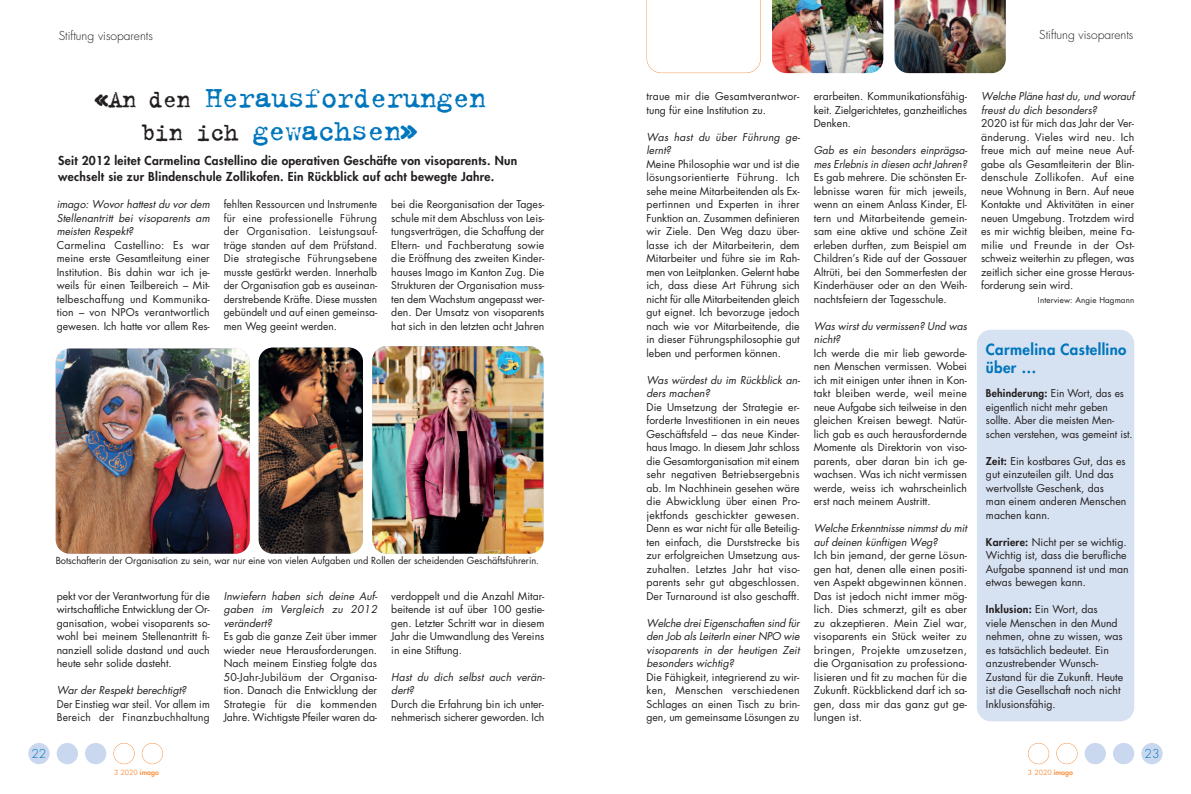
<style>
.page{position:relative;width:1191px;height:794px;background:#fff}
.page>*{position:absolute;margin:0;border:0;box-sizing:border-box;transform-origin:0 0}
.t1{font:32px/33px "Trixie";letter-spacing:-.035em;color:#0076bc}
.t2{font:800 15px/18px "Futura";letter-spacing:.025em;color:#0076bc}
.t3{font:800 12px/16px "Futura";letter-spacing:.025em;color:#231f20}
.t4{font:300 12px "Futura";color:#231f20}
.t5{font:300 12px "Futura";color:#0076bc}
.t6{font:10.5px/13.5px "Futura";color:#231f20;text-align:justify}
.t7{font:italic 10.5px/13.5px "Futura";color:#231f20}
.t8{font:10.5px/13.5px "Futura";letter-spacing:.025em;color:#231f20}
.t9{font:italic 10.5px/13.5px "Futura";letter-spacing:.02em;color:#231f20}
.t10{font:9.5px "Futura";color:#231f20}
.t11{font:8px "Futura";letter-spacing:.015em;color:#231f20}
.t12{font:7px "Futura";color:#f79447}
.s1{font-size:27px;color:#231f20}
.s2{font-weight:800}
</style>
<div class="page">
<div style="left:1141px;top:743px;width:21px;height:21px;background:#c9d8ee;border-radius:50%"></div>
<div style="left:1113px;top:743px;width:21px;height:21px;background:#c9d8ee;border-radius:50%"></div>
<div style="left:1084px;top:743px;width:22px;height:21px;background:#c9d8ee;border-radius:50%"></div>
<div style="left:1056px;top:743px;width:21px;height:21px;border:1px solid #f79447;border-radius:50%"></div>
<div style="left:1028px;top:743px;width:21px;height:21px;border:1px solid #f79447;border-radius:50%"></div>
<div style="left:28px;top:743px;width:22px;height:21px;background:#c9d8ee;border-radius:50%"></div>
<div style="left:57px;top:743px;width:21px;height:21px;background:#c9d8ee;border-radius:50%"></div>
<div style="left:85px;top:743px;width:21px;height:21px;background:#c9d8ee;border-radius:50%"></div>
<div style="left:113px;top:743px;width:22px;height:21px;border:1px solid #f79447;border-radius:50%"></div>
<div style="left:142px;top:743px;width:21px;height:21px;border:1px solid #f79447;border-radius:50%"></div>
<img style="left:259px;top:347px;width:104px;height:207px;border-radius:14px">
<img style="left:56px;top:348px;width:194px;height:206px;border-radius:14px">
<img style="left:372px;top:346px;width:171px;height:208px;border-radius:14px">
<svg style="left:646px;top:0;width:115px;height:73px"></svg>
<img style="left:772px;top:0;width:111px;height:73px">
<img style="left:894px;top:0;width:111px;height:73px">
<div style="left:977px;top:330px;width:157px;height:391px;background:#d6e1f1;border-radius:14px"></div>
<p class="t4" style="left:59px;top:28px;width:96px">Stiftung visoparents</p>
<h1 class="t1" style="left:140px;top:79px;width:347px;text-indent:-46px"><span class="s1">«An den</span> Herausforderungen <span class="s1">bin ich</span> gewachsen»</h1>
<p class="t3" style="left:58px;top:153px;width:461px">Seit 2012 leitet Carmelina Castellino die operativen Geschäfte von visoparents. Nun wechselt sie zur Blindenschule Zollikofen. Ein Rückblick auf acht bewegte Jahre.</p>
<p class="t7" style="left:57px;top:197px;width:155px;text-align:justify">imago: Wovor hattest du vor dem Stellenantritt bei visoparents am meisten Respekt?</p>
<p class="t6" style="left:57px;top:238px;width:155px">Carmelina Castellino: Es war meine erste Gesamtleitung einer Institution. Bis dahin war ich je&shy;weils für einen Teilbereich – Mit&shy;telbeschaffung und Kommunika&shy;tion – von NPOs verantwortlich gewesen. Ich hatte vor allem Res-</p>
<p class="t6" style="left:224px;top:197px;width:155px">fehlten Ressourcen und Instrumente für eine professionelle Führung der Organisation. Leistungsauf&shy;träge standen auf dem Prüfstand.<br>Die strategische Führungsebene musste gestärkt werden. Innerhalb der Organisation gab es auseinan&shy;derstrebende Kräfte. Diese mussten gebündelt und auf einen gemeinsa&shy;men Weg geeint werden.</p>
<p class="t6" style="left:391px;top:197px;width:155px">bei die Reorganisation der Tages&shy;schule mit dem Abschluss von Leis&shy;tungsverträgen, die Schaffung der Eltern- und Fachberatung sowie die Eröffnung des zweiten Kinder&shy;hauses Imago im Kanton Zug. Die Strukturen der Organisation muss&shy;ten dem Wachstum angepasst wer&shy;den. Der Umsatz von visoparents hat sich in den letzten acht Jahren</p>
<p class="t5" style="left:32px;top:745px;width:16px">22</p>
<p class="t10" style="left:56px;top:553px;width:485px">Botschafterin der Organisation zu sein, war nur eine von vielen Aufgaben und Rollen der scheidenden Geschäftsführerin.</p>
<p class="t6" style="left:57px;top:589px;width:155px">pekt vor der Verantwortung für die wirtschaftliche Entwicklung der Or&shy;ganisation, wobei visoparents so&shy;wohl bei meinem Stellenantritt fi&shy;nanziell solide dastand und auch heute sehr solide dasteht.</p>
<p class="t7" style="left:57px;top:683px;width:131px">War der Respekt berechtigt?</p>
<p class="t8" style="left:57px;top:697px;width:155px">Der Einstieg war steil. Vor allem im<br>Bereich der Finanzbuchhaltung</p>
<p class="t7" style="left:224px;top:589px;width:155px;text-align:justify">Inwiefern haben sich deine Auf&shy;gaben im Vergleich zu 2012 verändert?</p>
<p class="t6" style="left:224px;top:629px;width:155px">Es gab die ganze Zeit über immer wieder neue Herausforderungen.<br>Nach meinem Einstieg folgte das 50-Jahr-Jubiläum der Organisa&shy;tion. Danach die Entwicklung der Strategie für die kommenden Jahre. Wichtigste Pfeiler waren da-</p>
<p class="t6" style="left:391px;top:589px;width:155px">verdoppelt und die Anzahl Mitar&shy;beitende ist auf über 100 gestie&shy;gen. Letzter Schritt war in diesem Jahr die Umwandlung des Vereins in eine Stiftung.</p>
<p class="t7" style="left:391px;top:670px;width:155px">Hast du dich selbst auch verän&shy;dert?</p>
<p class="t6" style="left:391px;top:697px;width:155px">Durch die Erfahrung bin ich unter&shy;nehmerisch sicherer geworden. Ich</p>
<p class="t12" style="left:114px;top:768px;width:46px">3 2020 <span class="s2">imago</span></p>
<p class="t4" style="left:1039px;top:26px;width:96px">Stiftung visoparents</p>
<p class="t6" style="left:646px;top:89px;width:154px">traue mir die Gesamtverantwor&shy;tung für eine Institution zu.</p>
<p class="t9" style="left:646px;top:130px;width:155px">Was hast du über Führung ge&shy;lernt?</p>
<p class="t6" style="left:646px;top:157px;width:155px">Meine Philosophie war und ist die lösungsorientierte Führung. Ich sehe meine Mitarbeitenden als Ex&shy;pertinnen und Experten in ihrer Funktion an. Zusammen definieren wir Ziele. Den Weg dazu über&shy;lasse ich der Mitarbeiterin, dem Mitarbeiter und führe sie im Rah&shy;men von Leitplanken. Gelernt habe ich, dass diese Art Führung sich nicht für alle Mitarbeitenden gleich gut eignet. Ich bevorzuge jedoch nach wie vor Mitarbeitende, die in dieser Führungsphilosophie gut leben und performen können.</p>
<p class="t7" style="left:646px;top:373px;width:155px">Was würdest du im Rückblick an&shy;ders machen?</p>
<p class="t6" style="left:646px;top:400px;width:155px">Die Umsetzung der Strategie er&shy;forderte Investitionen in ein neues Geschäftsfeld – das neue Kinder&shy;haus Imago. In diesem Jahr schloss die Gesamtorganisation mit einem sehr negativen Betriebsergebnis ab. Im Nachhinein gesehen wäre die Abwicklung über einen Pro&shy;jektfonds geschickter gewesen.<br>Denn es war nicht für alle Beteilig&shy;ten einfach, die Durststrecke bis zur erfolgreichen Umsetzung aus&shy;zuhalten. Letztes Jahr hat viso&shy;parents sehr gut abgeschlossen.<br>Der Turnaround ist also geschafft.</p>
<p class="t7" style="left:646px;top:616px;width:155px;text-align:justify">Welche drei Eigenschaften sind für den Job als LeiterIn einer NPO wie visoparents in der heutigen Zeit besonders wichtig?</p>
<p class="t6" style="left:646px;top:670px;width:155px">Die Fähigkeit, integrierend zu wir&shy;ken, Menschen verschiedenen Schlages an einen Tisch zu brin&shy;gen, um gemeinsame Lösungen zu</p>
<p class="t6" style="left:814px;top:89px;width:155px">erarbeiten. Kommunikationsfähig&shy;keit. Zielgerichtetes, ganzheitliches Denken.</p>
<p class="t7" style="left:814px;top:143px;width:155px">Gab es ein besonders einprägsa&shy;mes Erlebnis in diesen acht Jahren?</p>
<p class="t6" style="left:814px;top:170px;width:155px">Es gab mehrere. Die schönsten Er&shy;lebnisse waren für mich jeweils, wenn an einem Anlass Kinder, El&shy;tern und Mitarbeitende gemein&shy;sam eine aktive und schöne Zeit erleben durften, zum Beispiel am Children’s Ride auf der Gossauer Altrüti, bei den Sommerfesten der Kinderhäuser oder an den Weih&shy;nachtsfeiern der Tagesschule.</p>
<p class="t7" style="left:814px;top:319px;width:155px">Was wirst du vermissen? Und was nicht?</p>
<p class="t6" style="left:814px;top:346px;width:155px">Ich werde die mir lieb geworde&shy;nen Menschen vermissen. Wobei ich mit einigen unter ihnen in Kon&shy;takt bleiben werde, weil meine neue Aufgabe sich teilweise in den gleichen Kreisen bewegt. Natür&shy;lich gab es auch herausfordernde Momente als Direktorin von viso&shy;parents, aber daran bin ich ge&shy;wachsen. Was ich nicht vermissen werde, weiss ich wahrscheinlich erst nach meinem Austritt.</p>
<p class="t7" style="left:814px;top:521px;width:155px">Welche Erkenntnisse nimmst du mit auf deinen künftigen Weg?</p>
<p class="t6" style="left:814px;top:548px;width:155px">Ich bin jemand, der gerne Lösun&shy;gen hat, denen alle einen positi&shy;ven Aspekt abgewinnen können.<br>Das ist jedoch nicht immer mög&shy;lich. Dies schmerzt, gilt es aber zu akzeptieren. Mein Ziel war, visoparents ein Stück weiter zu bringen, Projekte umzusetzen, die Organisation zu professiona&shy;lisieren und fit zu machen für die Zukunft. Rückblickend darf ich sa&shy;gen, dass mir das ganz gut ge&shy;lungen ist.</p>
<p class="t7" style="left:981px;top:89px;width:155px">Welche Pläne hast du, und worauf freust du dich besonders?</p>
<p class="t6" style="left:981px;top:116px;width:155px">2020 ist für mich das Jahr der Ver&shy;änderung. Vieles wird neu. Ich freue mich auf meine neue Auf&shy;gabe als Gesamtleiterin der Blin&shy;denschule Zollikofen. Auf eine neue Wohnung in Bern. Auf neue Kontakte und Aktivitäten in einer neuen Umgebung. Trotzdem wird es mir wichtig bleiben, meine Fa&shy;milie und Freunde in der Ost&shy;schweiz weiterhin zu pflegen, was zeitlich sicher eine grosse Heraus&shy;forderung sein wird.</p>
<p class="t11" style="left:1038px;top:294px;width:98px">Interview: Angie Hagmann</p>
<h2 class="t2" style="left:985px;top:340px;width:142px">Carmelina Castellino über …</h2>
<p class="t6" style="left:986px;top:386px;width:148px;text-align:left"><span class="s2">Behinderung:</span> Ein Wort, das es eigentlich nicht mehr geben sollte. Aber die meisten Men&shy;schen verstehen, was gemeint ist.</p>
<p class="t6" style="left:986px;top:454px;width:142px;text-align:left"><span class="s2">Zeit:</span> Ein kostbares Gut, das es gut einzuteilen gilt. Und das wertvollste Geschenk, das man einem anderen Menschen machen kann.</p>
<p class="t6" style="left:986px;top:535px;width:144px;text-align:left"><span class="s2">Karriere:</span> Nicht per se wichtig.<br>Wichtig ist, dass die berufliche<br>Aufgabe spannend ist und man etwas bewegen kann.</p>
<p class="t6" style="left:986px;top:602px;width:139px;text-align:left"><span class="s2">Inklusion:</span> Ein Wort, das<br>viele Menschen in den Mund nehmen, ohne zu wissen, was es tatsächlich bedeutet. Ein anzustrebender Wunsch-<br>Zustand für die Zukunft. Heute ist die Gesellschaft noch nicht<br>Inklusionsfähig.</p>
<p class="t12" style="left:1028px;top:768px;width:46px">3 2020 <span class="s2">imago</span></p>
<p class="t5" style="left:1144px;top:745px;width:16px">23</p>
</div>
